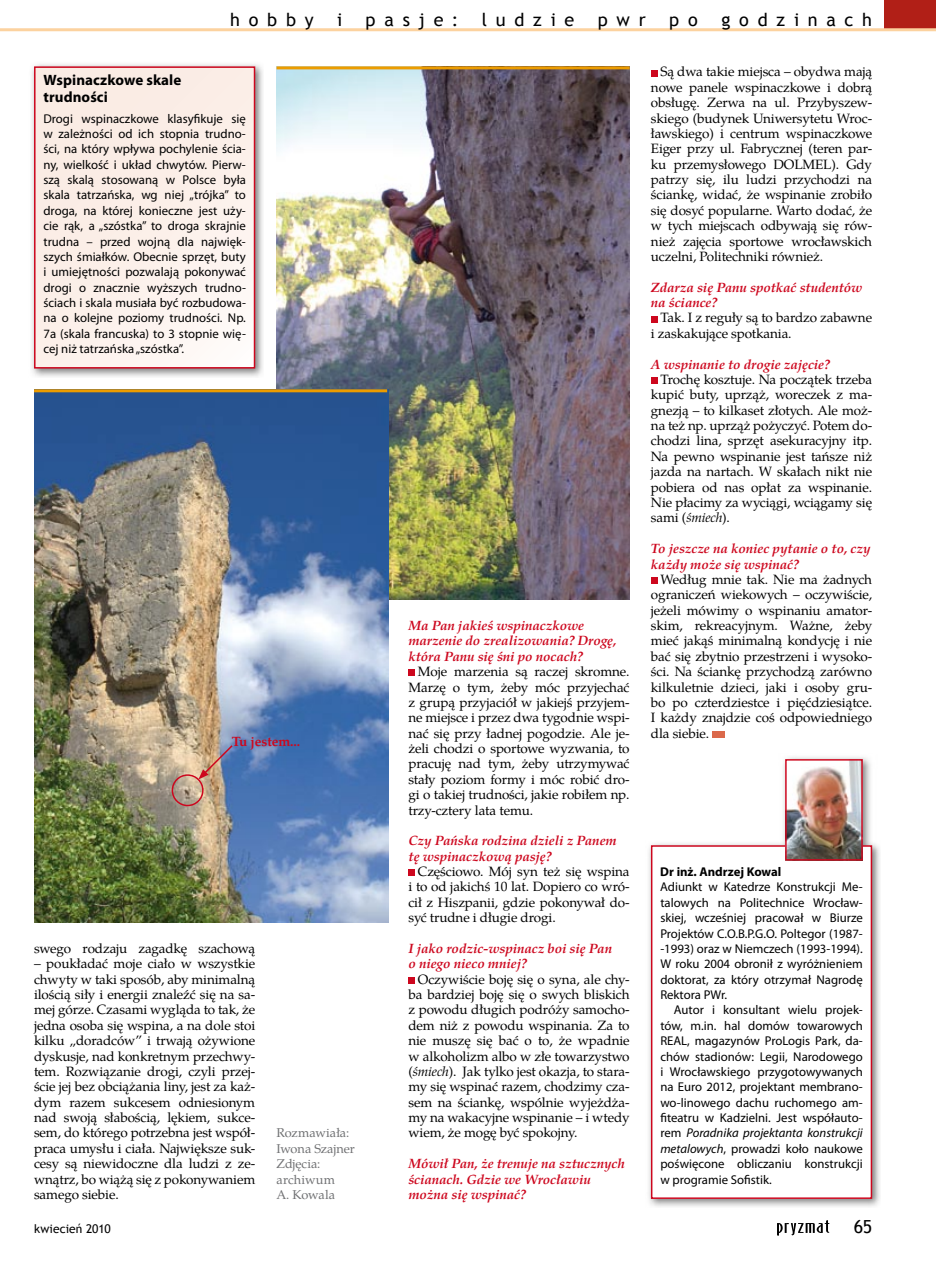
<style>
.page{position:relative;width:936px;height:1263px;background:#fff}
.page>*{position:absolute;margin:0;border:0;box-sizing:border-box;transform-origin:0 0}
.t1{font:18px "Trebuchet MS";letter-spacing:.485em;color:#000}
.t2{font:700 15px/16.5px "Myriad Pro";letter-spacing:.005em;color:#000}
.t3{font:13.5px/15.5px "Te X Gyre Pagella";letter-spacing:-.01em;color:#000;text-align:justify}
.t4{font:italic 700 13.5px/15.5px "Te X Gyre Pagella";letter-spacing:-.01em;color:#cd071e}
.t5{font:700 13.5px "Te X Gyre Pagella";color:#cd071e}
.t6{font:12.75px/15.5px "Myriad Pro";color:#000;text-align:justify}
.t7{font:12.75px/15.5px "Te X Gyre Pagella";letter-spacing:-.005em;color:#707173}
.t8{font:700 12.75px "Myriad Pro";color:#000}
.t9{font:12px "Trebuchet MS";letter-spacing:.005em;color:#000}
.s1{font-style:italic}
</style>
<div class="page">
<div style="left:408px;top:670px;width:7px;height:6px;background:#cd071e"></div>
<div style="left:408px;top:870px;width:7px;height:6px;background:#cd071e"></div>
<div style="left:408px;top:977px;width:7px;height:7px;background:#cd071e"></div>
<svg style="left:651px;top:70px;width:6px;height:6px"></svg>
<svg style="left:651px;top:316px;width:6px;height:6px"></svg>
<svg style="left:651px;top:378px;width:6px;height:6px"></svg>
<div style="left:651px;top:577px;width:6px;height:7px;background:#cd071e"></div>
<div style="left:712px;top:731px;width:13px;height:7px;background:#db694b"></div>
<img style="left:648px;top:757px;width:232px;height:450px">
<div style="left:651px;top:846px;width:220px;height:352px;background:#fff"></div>
<div style="left:651px;top:845px;width:221px;height:354px;border:2px solid #cd071e"></div>
<img style="left:788px;top:762px;width:71px;height:96px">
<div style="left:785px;top:759px;width:77px;height:102px;border:2px solid #cd071e"></div>
<img style="left:276px;top:69px;width:353px;height:530px">
<img style="left:34px;top:389px;width:354px;height:533px">
<hr style="left:276px;top:66px;width:353px;height:3px;background:#ec9c00">
<hr style="left:34px;top:389px;width:353px;height:3px;background:#ec9c00">
<img style="left:32px;top:64px;width:231px;height:313px">
<svg style="left:37px;top:69px;width:215px;height:297px"></svg>
<div style="left:34px;top:66px;width:221px;height:303px;border:2px solid #cd071e"></div>
<div style="left:172px;top:774px;width:31px;height:32px;border:2px solid #cd071e;border-radius:50%"></div>
<svg style="left:198px;top:744px;width:36px;height:35px"></svg>
<div style="left:884px;top:0;width:51px;height:30px;background:#b11f17"></div>
<hr style="left:0;top:28px;width:935px;height:3px;background:#fcd29f">
<svg style="left:777px;top:1220px;width:52px;height:16px"></svg>
<h1 class="t1" style="left:230px;top:9px;width:85px">hobby</h1>
<h1 class="t1" style="left:337px;top:9px;width:7px">i</h1>
<h1 class="t1" style="left:365px;top:9px;width:94px">pasje:</h1>
<h1 class="t1" style="left:482px;top:9px;width:94px">ludzie</h1>
<h1 class="t1" style="left:598px;top:9px;width:49px">pwr</h1>
<h1 class="t1" style="left:669px;top:9px;width:30px">p o</h1>
<h1 class="t1" style="left:721px;top:9px;width:152px">godzinach</h1>
<p class="t2" style="left:43px;top:71px;width:139px">Wspinaczkowe skale trudności</p>
<p class="t6" style="left:43px;top:110px;width:204px">Drogi wspinaczkowe klasyfikuje się w zależności od ich stopnia trudno&shy;ści, na który wpływa pochylenie ścia&shy;ny, wielkość i układ chwytów. Pierw&shy;szą skalą stosowaną w Polsce była skala tatrzańska, wg niej „trójka” to droga, na której konieczne jest uży&shy;cie rąk, a „szóstka” to droga skrajnie trudna – przed wojną dla najwięk&shy;szych śmiałków. Obecnie sprzęt, buty i umiejętności pozwalają pokonywać drogi o znacznie wyższych trudno&shy;ściach i skala musiała być rozbudowa&shy;na o kolejne poziomy trudności. Np.<br>7a (skala francuska) to 3 stopnie wię&shy;cej niż tatrzańska „szóstka”.</p>
<p class="t5" style="left:232px;top:731px;width:70px">tu jestem...</p>
<p class="t3" style="left:34px;top:940px;width:223px">swego rodzaju zagadkę szachową</p>
<p class="t3" style="left:34px;top:955px;width:223px">– poukładać moje ciało w wszystkie chwyty w taki sposób, aby minimalną ilością siły i energii znaleźć się na sa&shy;mej górze. Czasami wygląda to tak, że jedna osoba się wspina, a na dole stoi kilku „doradców” i trwają ożywione dyskusje, nad konkretnym przechwy&shy;tem. Rozwiązanie drogi, czyli przej&shy;ście jej bez obciążania liny, jest za każ&shy;dym razem sukcesem odniesionym nad swoją słabością, lękiem, sukce&shy;sem, do którego potrzebna jest współ&shy;praca umysłu i ciała. Największe suk&shy;cesy są niewidoczne dla ludzi z ze&shy;wnątrz, bo wiążą się z pokonywaniem samego siebie.</p>
<p class="t9" style="left:34px;top:1221px;width:78px">kwiecień 2010</p>
<p class="t7" style="left:276px;top:1124px;width:80px">Rozmawiała:<br>Iwona Szajner<br>Zdjęcia: archiwum<br>A. Kowala</p>
<p class="t4" style="left:408px;top:617px;width:209px">Ma Pan jakieś wspinaczkowe marzenie do zrealizowania? Drogę, która Panu się śni po nocach?</p>
<p class="t3" style="left:408px;top:663px;width:223px;text-indent:9px">Moje marzenia są raczej skromne.<br>Marzę o tym, żeby móc przyjechać z grupą przyjaciół w jakiejś przyjem&shy;ne miejsce i przez dwa tygodnie wspi&shy;nać się przy ładnej pogodzie. Ale je&shy;żeli chodzi o sportowe wyzwania, to pracuję nad tym, żeby utrzymywać stały poziom formy i móc robić dro&shy;gi o takiej trudności, jakie robiłem np. trzy-cztery lata temu.</p>
<p class="t4" style="left:408px;top:832px;width:210px">Czy Pańska rodzina dzieli z Panem tę wspinaczkową pasję?</p>
<p class="t3" style="left:408px;top:863px;width:223px;text-indent:9px">Częściowo. Mój syn też się wspina i to od jakichś 10 lat. Dopiero co wró&shy;cił z Hiszpanii, gdzie pokonywał do&shy;syć trudne i długie drogi.</p>
<p class="t4" style="left:408px;top:939px;width:205px">I jako rodzic-wspinacz boi się Pan o niego nieco mniej?</p>
<p class="t3" style="left:408px;top:970px;width:223px;text-indent:9px">Oczywiście boję się o syna, ale chy&shy;ba bardziej boję się o swych bliskich z powodu długich podróży samocho&shy;dem niż z powodu wspinania. Za to nie muszę się bać o to, że wpadnie w alkoholizm albo w złe towarzystwo (<span class="s1">śmiech</span>). Jak tylko jest okazja, to stara&shy;my się wspinać razem, chodzimy cza&shy;sem na ściankę, wspólnie wyjeżdża&shy;my na wakacyjne wspinanie – i wtedy wiem, że mogę być spokojny.</p>
<p class="t4" style="left:408px;top:1155px;width:218px">Mówił Pan, że trenuje na sztucznych ścianach. Gdzie we Wrocławiu można się wspinać?</p>
<p class="t3" style="left:651px;top:63px;width:223px;text-indent:9px">Są dwa takie miejsca – obydwa mają nowe panele wspinaczkowe i dobrą obsługę. Zerwa na ul. Przybyszew&shy;skiego (budynek Uniwersytetu Wroc&shy;ławskiego) i centrum wspinaczkowe Eiger przy ul. Fabrycznej (teren par&shy;ku przemysłowego DOLMEL). Gdy patrzy się, ilu ludzi przychodzi na ściankę, widać, że wspinanie zrobiło się dosyć popularne. Warto dodać, że w tych miejscach odbywają się rów&shy;nież zajęcia sportowe wrocławskich uczelni, Politechniki również.</p>
<p class="t4" style="left:651px;top:278px;width:213px">Zdarza się Panu spotkać studentów na ściance?</p>
<p class="t3" style="left:651px;top:309px;width:223px;text-indent:9px">Tak. I z reguły są to bardzo zabawne i zaskakujące spotkania.</p>
<p class="t4" style="left:651px;top:355px;width:181px">A wspinanie to drogie zajęcie?</p>
<p class="t3" style="left:651px;top:371px;width:223px;text-indent:9px">Trochę kosztuje. Na początek trzeba kupić buty, uprząż, woreczek z ma&shy;gnezją – to kilkaset złotych. Ale moż&shy;na też np. uprząż pożyczyć. Potem do&shy;chodzi lina, sprzęt asekuracyjny itp.<br>Na pewno wspinanie jest tańsze niż jazda na nartach. W skałach nikt nie pobiera od nas opłat za wspinanie.<br>Nie płacimy za wyciągi, wciągamy się sami (<span class="s1">śmiech</span>).</p>
<p class="t4" style="left:651px;top:540px;width:221px">To jeszcze na koniec pytanie o to, czy każdy może się wspinać?</p>
<p class="t3" style="left:651px;top:571px;width:223px;text-indent:9px">Według mnie tak. Nie ma żadnych ograniczeń wiekowych – oczywiście, jeżeli mówimy o wspinaniu amator&shy;skim, rekreacyjnym. Ważne, żeby mieć jakąś minimalną kondycję i nie bać się zbytnio przestrzeni i wysoko&shy;ści. Na ściankę przychodzą zarówno kilkuletnie dzieci, jaki i osoby gru&shy;bo po czterdziestce i pięćdziesiątce.<br>I każdy znajdzie coś odpowiedniego dla siebie.</p>
<p class="t8" style="left:660px;top:863px;width:123px">Dr inż. Andrzej Kowal</p>
<p class="t6" style="left:660px;top:879px;width:204px">Adiunkt w Katedrze Konstrukcji Me&shy;talowych na Politechnice Wrocław&shy;skiej, wcześniej pracował w Biurze Projektów C.O.B.P.G.O. Poltegor (1987- -1993) oraz w Niemczech (1993-1994).<br>W roku 2004 obronił z wyróżnieniem doktorat, za który otrzymał Nagrodę Rektora PWr.</p>
<p class="t6" style="left:660px;top:1002px;width:204px;text-indent:13px">Autor i konsultant wielu projek&shy;tów, m.in. hal domów towarowych REAL, magazynów ProLogis Park, da&shy;chów stadionów: Legii, Narodowego i Wrocławskiego przygotowywanych na Euro 2012, projektant membrano&shy;wo-linowego dachu ruchomego am&shy;fiteatru w Kadzielni. Jest współauto&shy;rem <span class="s1">Poradnika projektanta konstrukcji metalowych</span>, prowadzi koło naukowe poświęcone obliczaniu konstrukcji w programie Sofistik.</p>
<h1 class="t1" style="left:853px;top:1216px;width:20px">65</h1>
</div>
